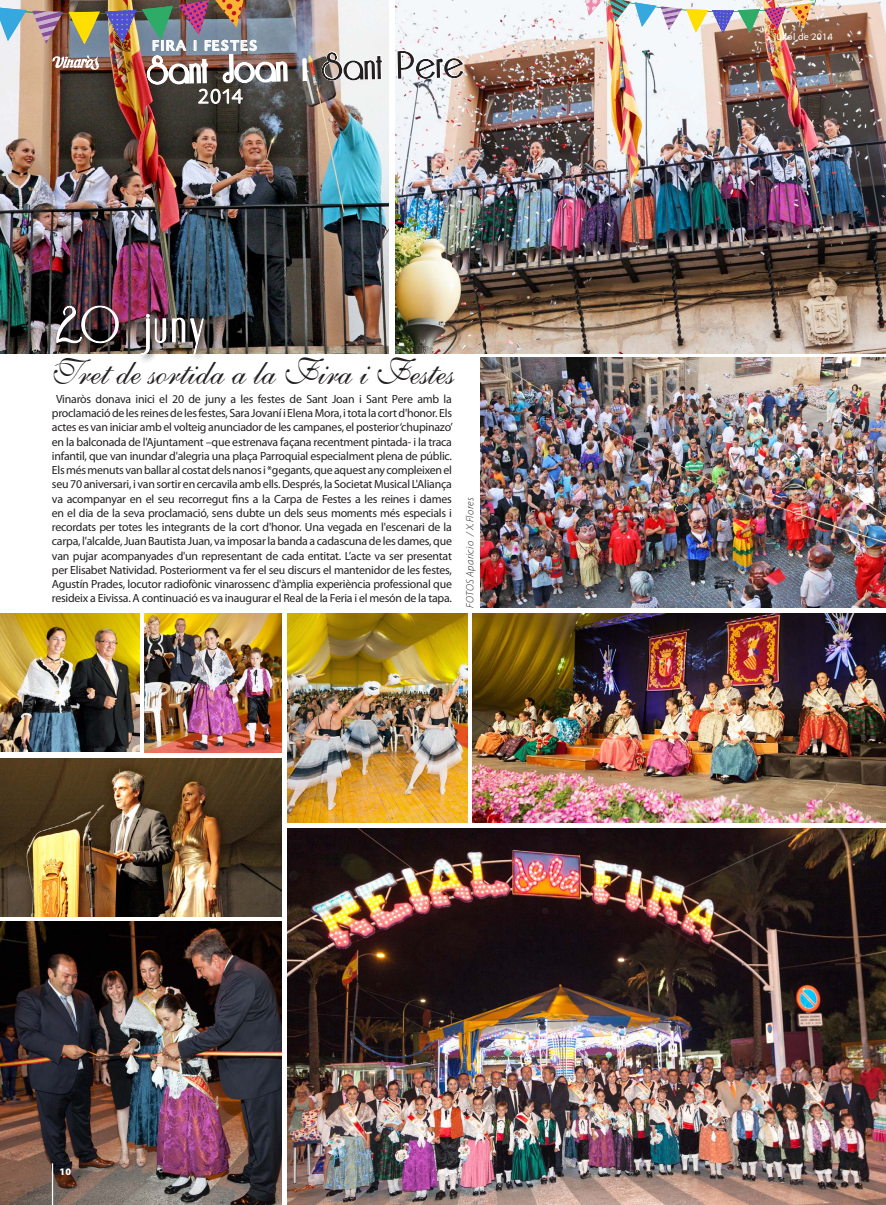
<style>
.page{position:relative;width:886px;height:1205px;background:#fff}
.page>*{position:absolute;margin:0;border:0;box-sizing:border-box;transform-origin:0 0}
.t1{font:36.25px "Shelley Volante BT";color:#231f20}
.t2{font:300 21.62px "Today SHOP";color:#fff}
.t3{font:500 15.12px "Today SHOP";letter-spacing:.145em;color:#fff}
.t4{font:11.88px/14.2px "Myriad Pro";letter-spacing:-.02em;color:#231f20;text-align:center}
.t5{font:italic 300 10.62px "Myriad Pro";letter-spacing:.025em;color:#231f20}
.t6{font:10px "Myriad Pro";letter-spacing:.025em;color:#fff}
.t7{font:900 10px "Myriad Pro";color:#fff}
</style>
<div class="page">
<img style="left:396px;top:0;width:490px;height:353px">
<img style="left:0;top:921px;width:282px;height:284px">
<img style="left:288px;top:828px;width:598px;height:377px">
<img style="left:144px;top:613px;width:138px;height:139px">
<img style="left:288px;top:613px;width:179px;height:209px">
<img style="left:472px;top:613px;width:414px;height:209px">
<img style="left:0;top:104px;width:389px;height:249px">
<img style="left:480px;top:358px;width:406px;height:250px">
<img style="left:0;top:613px;width:139px;height:139px">
<img style="left:0;top:758px;width:282px;height:159px">
<img style="left:145px;top:0;width:321px;height:308px">
<img style="left:577px;top:0;width:242px;height:33px">
<img style="left:0;top:0;width:464px;height:104px">
<div style="left:52px;top:301px;width:160px;height:62px;background:#231f20;opacity:.75"></div>
<img style="left:56px;top:305px;width:149px;height:51px">
<hr style="left:52px;top:1163px;width:1px;height:42px;background:#fff">
<p class="t3" style="left:152px;top:38px;width:106px">FIRA I FESTES</p>
<h2 class="t2" style="left:198px;top:85px;width:45px">2014</h2>
<h1 class="t1" style="left:51px;top:350px;width:405px">Tret de sortida a la Fira i Festes</h1>
<p class="t4" style="left:52px;top:391px;width:403px">Vinaròs donava inici el 20 de juny a les festes de Sant Joan i Sant Pere amb la proclamació de les reines de les festes, Sara Jovaní i Elena Mora, i tota la cort d'honor. Els actes es van iniciar amb el volteig anunciador de les campanes, el posterior ‘chupinazo’ en la balconada de l'Ajuntament –que estrenava façana recentment pintada- i la traca infantil, que van inundar d'alegria una plaça Parroquial especialment plena de públic.<br>Els més menuts van ballar al costat dels nanos i *gegants, que aquest any compleixen el seu 70 aniversari, i van sortir en cercavila amb ells. Després, la Societat Musical L'Aliança va acompanyar en el seu recorregut fins a la Carpa de Festes a les reines i dames en el dia de la seva proclamació, sens dubte un dels seus moments més especials i recordats per totes les integrants de la cort d'honor. Una vegada en l'escenari de la carpa, l'alcalde, Juan Bautista Juan, va imposar la banda a cadascuna de les dames, que van pujar acompanyades d'un representant de cada entitat. L’acte va ser presentat per Elisabet Natividad. Posteriorment va fer el seu discurs el mantenidor de les festes, Agustín Prades, locutor radiofònic vinarossenc d'àmplia experiència professional que resideix a Eivissa. A continuació es va inaugurar el Real de la Feria i el mesón de la tapa.</p>
<p class="t5" style="left:463px;top:608px;width:112px;rotate:-90deg">FOTOS Aparicio / X.Flores</p>
<p class="t7" style="left:59px;top:1165px;width:13px">10</p>
<p class="t6" style="left:766px;top:31px;width:68px">5 juliol de 2014</p>
</div>
